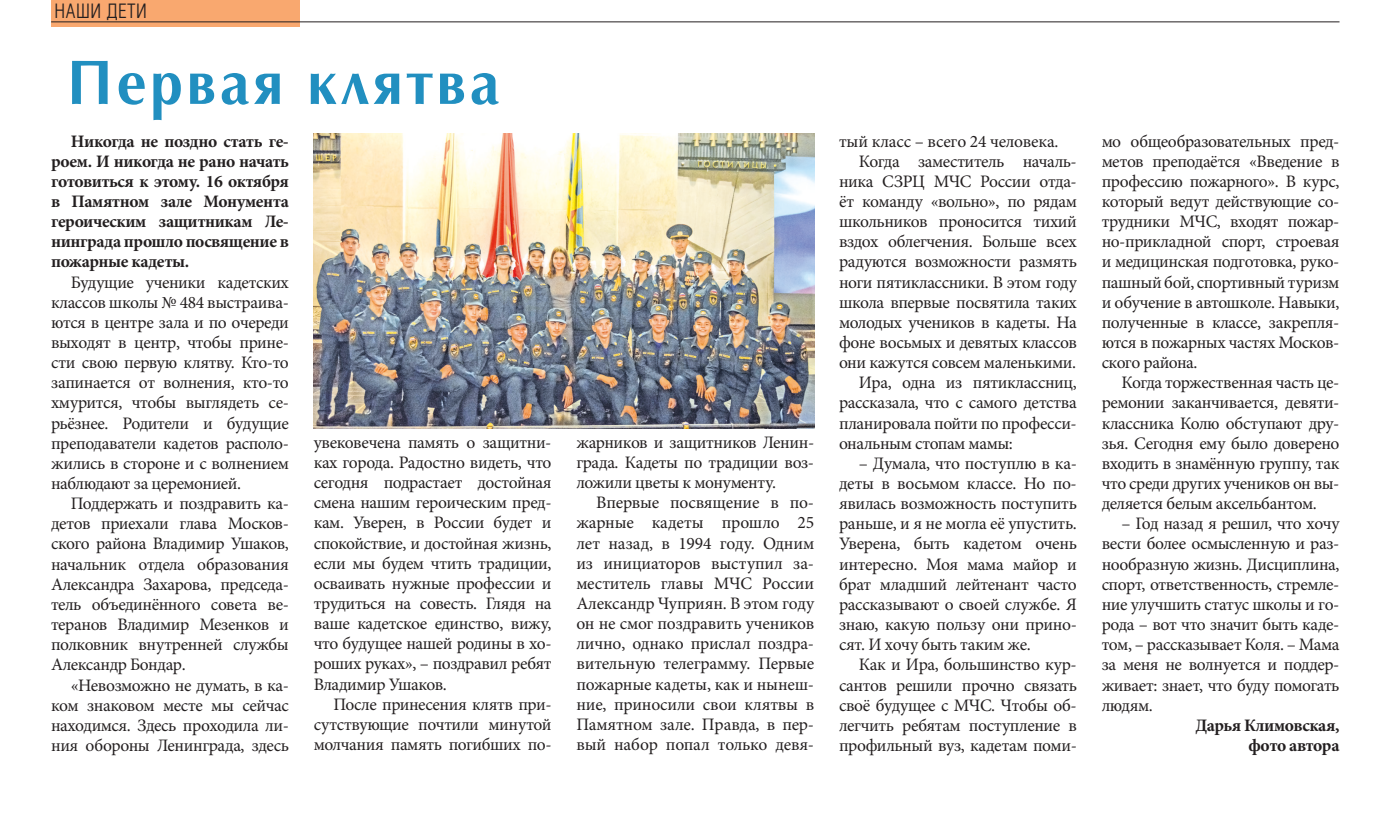
<style>
.page{position:relative;width:1385px;height:832px;background:#fff}
.page>*{position:absolute;margin:0;border:0;box-sizing:border-box;transform-origin:0 0}
.t1{font:700 63px "AG Opus";letter-spacing:.07em;color:#218fc0;scale:.93 1}
.t2{font:300 condensed 19.25px "AG Letterica";letter-spacing:.03em;color:#231f20}
.t3{font:17.5px/20.1px "Minion Pro";letter-spacing:-.025em;color:#231f20;text-align:justify}
.t4{font:700 17.5px/20.1px "Minion Pro";letter-spacing:-.025em;color:#231f20;text-align:justify}
</style>
<div class="page">
<div style="left:51px;top:0;width:249px;height:26px;background:#f9a86f"></div>
<hr style="left:51px;top:21px;width:1288px;height:1px;background:#231f20">
<img style="left:314px;top:134px;width:500px;height:294px">
<p class="t2" style="left:55px;top:0;width:94px">НАШИ ДЕТИ</p>
<h1 class="t1" style="left:67px;top:48px;width:466px">Первая клятва</h1>
<p class="t4" style="left:51px;top:131px;width:239px;text-indent:20px">Никогда не поздно стать ге&shy;роем. И никогда не рано начать готовиться к этому. 16 октября в Памятном зале Монумента героическим защитникам Ле&shy;нинграда прошло посвящение в пожарные кадеты.</p>
<p class="t3" style="left:51px;top:272px;width:239px;text-indent:20px">Будущие ученики кадетских классов школы № 484 выстраива&shy;ются в центре зала и по очереди выходят в центр, чтобы прине&shy;сти свою первую клятву. Кто-то запинается от волнения, кто-то хмурится, чтобы выглядеть се&shy;рьёзнее. Родители и будущие преподаватели кадетов располо&shy;жились в стороне и с волнением наблюдают за церемонией.</p>
<p class="t3" style="left:51px;top:493px;width:239px;text-indent:20px">Поддержать и поздравить ка&shy;детов приехали глава Москов&shy;ского района Владимир Ушаков, начальник отдела образования Александра Захарова, председа&shy;тель объединённого совета ве&shy;теранов Владимир Мезенков и полковник внутренней службы Александр Бондар.</p>
<p class="t3" style="left:51px;top:674px;width:239px;text-indent:20px">«Невозможно не думать, в ка&shy;ком знаковом месте мы сейчас находимся. Здесь проходила ли&shy;ния обороны Ленинграда, здесь</p>
<p class="t3" style="left:314px;top:432px;width:239px">увековечена память о защитни&shy;ках города. Радостно видеть, что сегодня подрастает достойная смена нашим героическим пред&shy;кам. Уверен, в России будет и спокойствие, и достойная жизнь, если мы будем чтить традиции, осваивать нужные профессии и трудиться на совесть. Глядя на ваше кадетское единство, вижу, что будущее нашей родины в хо&shy;роших руках», – поздравил ребят Владимир Ушаков.</p>
<p class="t3" style="left:314px;top:694px;width:239px;text-indent:20px">После принесения клятв при&shy;сутствующие почтили минутой молчания память погибших по-</p>
<p class="t3" style="left:576px;top:432px;width:239px">жарников и защитников Ленин&shy;града. Кадеты по традиции воз&shy;ложили цветы к монументу.</p>
<p class="t3" style="left:576px;top:492px;width:239px;text-indent:20px">Впервые посвящение в по&shy;жарные кадеты прошло 25 лет назад, в 1994 году. Одним из инициаторов выступил за&shy;меститель главы МЧС России Александр Чуприян. В этом году он не смог поздравить учеников лично, однако прислал поздра&shy;вительную телеграмму. Первые пожарные кадеты, как и нынеш&shy;ние, приносили свои клятвы в Памятном зале. Правда, в пер&shy;вый набор попал только девя-</p>
<p class="t3" style="left:839px;top:131px;width:221px">тый класс – всего 24 человека.</p>
<p class="t3" style="left:858px;top:151px;width:219px">Когда заместитель началь-</p>
<p class="t3" style="left:839px;top:171px;width:239px">ника СЗРЦ МЧС России отда-</p>
<p class="t3" style="left:839px;top:191px;width:239px">ёт команду «вольно», по рядам</p>
<p class="t3" style="left:839px;top:211px;width:239px">школьников проносится тихий</p>
<p class="t3" style="left:839px;top:232px;width:239px">вздох облегчения. Больше всех</p>
<p class="t3" style="left:839px;top:252px;width:239px">радуются возможности размять</p>
<p class="t3" style="left:839px;top:272px;width:239px">ноги пятиклассники. В этом году</p>
<p class="t3" style="left:839px;top:292px;width:239px">школа впервые посвятила таких</p>
<p class="t3" style="left:839px;top:312px;width:239px">молодых учеников в кадеты. На</p>
<p class="t3" style="left:839px;top:332px;width:239px">фоне восьмых и девятых классов</p>
<p class="t3" style="left:839px;top:352px;width:238px">они кажутся совсем маленькими.</p>
<p class="t3" style="left:858px;top:372px;width:219px">Ира, одна из пятиклассниц,</p>
<p class="t3" style="left:839px;top:393px;width:239px">рассказала, что с самого детства</p>
<p class="t3" style="left:839px;top:413px;width:239px">планировала пойти по професси-</p>
<p class="t3" style="left:839px;top:433px;width:175px">ональным стопам мамы:</p>
<p class="t3" style="left:839px;top:453px;width:239px;text-indent:20px">– Думала, что поступлю в ка&shy;деты в восьмом классе. Но по&shy;явилась возможность поступить раньше, и я не могла её упустить.<br>Уверена, быть кадетом очень интересно. Моя мама майор и брат младший лейтенант часто рассказывают о своей службе. Я знаю, какую пользу они прино&shy;сят. И хочу быть таким же.</p>
<p class="t3" style="left:839px;top:654px;width:239px;text-indent:20px">Как и Ира, большинство кур&shy;сантов решили прочно связать своё будущее с МЧС. Чтобы об&shy;легчить ребятам поступление в профильный вуз, кадетам поми-</p>
<p class="t3" style="left:1101px;top:131px;width:239px">мо общеобразовательных пред&shy;метов преподаётся «Введение в профессию пожарного». В курс, который ведут действующие со&shy;трудники МЧС, входят пожар&shy;но-прикладной спорт, строевая и медицинская подготовка, руко&shy;пашный бой, спортивный туризм и обучение в автошколе. Навыки, полученные в классе, закрепля&shy;ются в пожарных частях Москов&shy;ского района.</p>
<p class="t3" style="left:1101px;top:372px;width:239px;text-indent:20px">Когда торжественная часть це&shy;ремонии заканчивается, девяти&shy;классника Колю обступают дру&shy;зья. Сегодня ему было доверено входить в знамённую группу, так что среди других учеников он вы&shy;деляется белым аксельбантом.</p>
<p class="t3" style="left:1101px;top:513px;width:239px;text-indent:20px">– Год назад я решил, что хочу вести более осмысленную и раз&shy;нообразную жизнь. Дисциплина, спорт, ответственность, стремле&shy;ние улучшить статус школы и го&shy;рода – вот что значит быть каде&shy;том, – рассказывает Коля. – Мама за меня не волнуется и поддер&shy;живает: знает, что буду помогать людям.</p>
<p class="t4" style="left:1195px;top:714px;width:146px;text-align:right">Дарья Климовская, фото автора</p>
</div>
